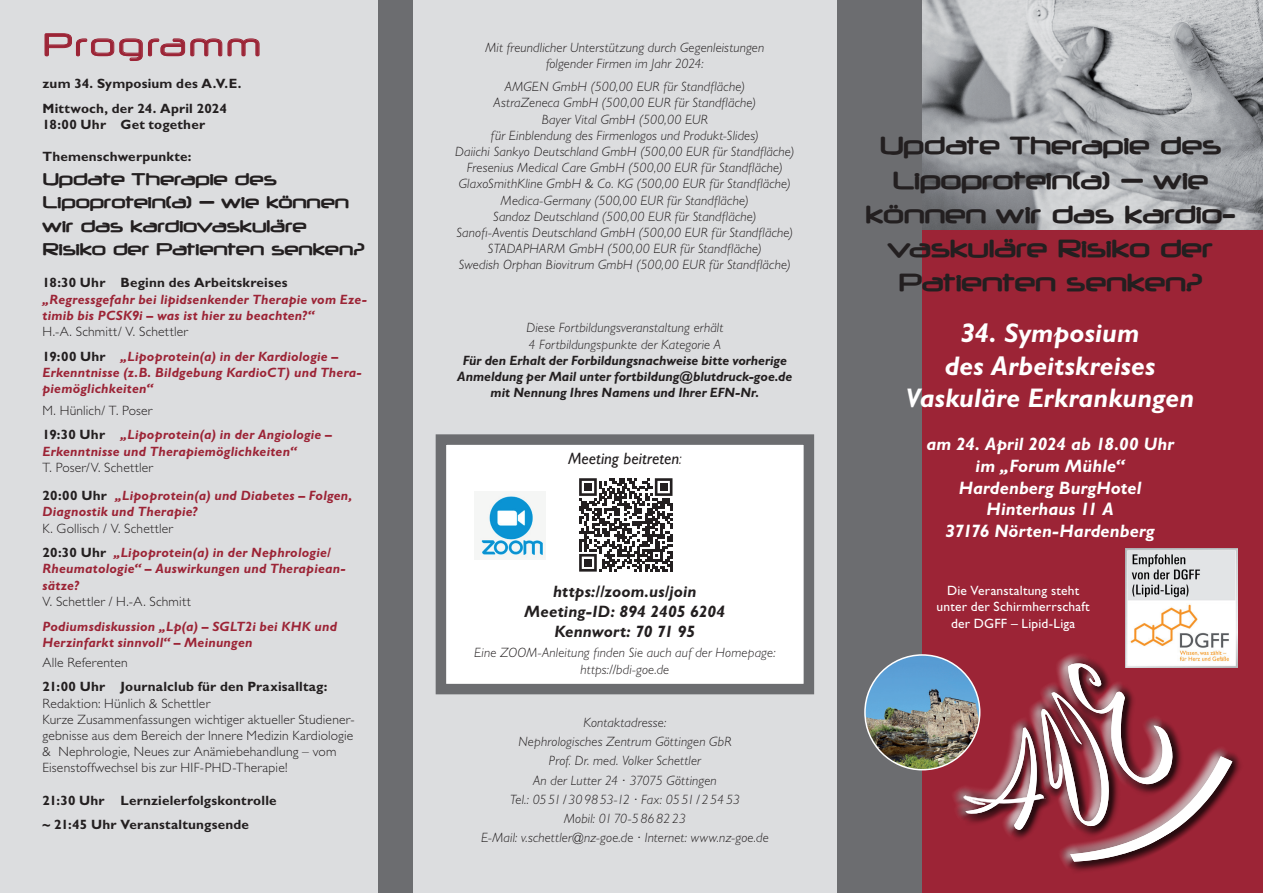
<style>
.page{position:relative;width:1263px;height:893px;background:#fff}
.page>*{position:absolute;margin:0;border:0;box-sizing:border-box;transform-origin:0 0}
.t1{font:31.5px "Neuropol X Free";color:#9c2436}
.t2{font:700 28.5px/34.2px "Neuropol";color:#231f20;text-align:center}
.t3{font:italic 700 27px/32.4px "Gill Sans Std";letter-spacing:.005em;color:#fff;text-align:center}
.t4{font:700 19.5px/23.4px "Neuropol";color:#231f20}
.t5{font:italic 700 18px/21.6px "Gill Sans Std";letter-spacing:.005em;color:#fff;text-align:center}
.t6{font:italic 700 16.5px/19.8px "Gill Sans Std";letter-spacing:.005em;color:#231f20;text-align:center}
.t7{font:italic 16.5px "Gill Sans Std";letter-spacing:.005em;color:#231f20}
.t8{font:italic 300 13.5px/16.2px "Gill Sans Std";letter-spacing:.01em;color:#231f20;text-align:center}
.t9{font:italic 700 13.5px/16.2px "Gill Sans Std";letter-spacing:.015em;color:#9c2436}
.t10{font:300 13.5px/16.2px "Gill Sans Std";letter-spacing:.015em;color:#231f20}
.t11{font:700 13.5px/24.8px "Gill Sans Std";letter-spacing:.015em;color:#231f20}
.t12{font:italic 700 13.5px/16.2px "Gill Sans Std";letter-spacing:-.005em;color:#231f20;text-align:center}
.t13{font:13.5px/16.2px "Gill Sans Std";letter-spacing:.015em;color:#fff;text-align:center}
.s1{font-weight:300;font-style:normal;color:#231f20}
.s2{font-style:normal;color:#231f20}
.s3{font-weight:300}
</style>
<div class="page">
<div style="left:0;top:0;width:837px;height:893px;background:#dcdddf"></div>
<div style="left:837px;top:0;width:85px;height:893px;background:#6c6d70"></div>
<div style="left:922px;top:0;width:341px;height:893px;background:#9c2436"></div>
<svg style="left:44px;top:33px;width:216px;height:28px"></svg>
<div style="left:436px;top:434px;width:378px;height:260px;background:#fff;border:10px solid #6c6d70"></div>
<svg style="left:579px;top:478px;width:93px;height:94px"></svg>
<div style="left:584px;top:483px;width:8px;height:8px;background:#231f20"></div>
<div style="left:660px;top:483px;width:7px;height:8px;background:#231f20"></div>
<div style="left:584px;top:559px;width:8px;height:8px;background:#231f20"></div>
<img style="left:480px;top:493px;width:65px;height:65px">
<div style="left:378px;top:0;width:34px;height:893px;background:#6c6d70"></div>
<svg style="left:923px;top:617px;width:317px;height:254px"></svg>
<svg style="left:963px;top:663px;width:269px;height:199px"></svg>
<img style="left:865px;top:655px;width:115px;height:115px;border-radius:57px">
<div style="left:864px;top:654px;width:116px;height:116px;border:2px solid #fff;border-radius:50%"></div>
<img style="left:1126px;top:549px;width:111px;height:119px">
<img style="left:922px;top:0;width:341px;height:230px">
<h1 class="t1" style="left:43px;top:24px;width:222px">Programm</h1>
<p class="t11" style="left:43px;top:71px;width:201px">zum 34. Symposium des A.V.E.<br>Mittwoch, der 24. April 2024</p>
<p class="t11" style="left:43px;top:112px;width:164px">18:00 Uhr Get together</p>
<p class="t11" style="left:43px;top:144px;width:150px">Themenschwerpunkte:</p>
<h3 class="t4" style="left:43px;top:167px;width:323px">Update Therapie des<br>Lipoprotein(a) – wie können wir das kardiovaskuläre<br>Risiko der Patienten senken?</h3>
<p class="t11" style="left:43px;top:270px;width:247px">18:30 Uhr Beginn des Arbeitskreises</p>
<p class="t9" style="left:43px;top:291px;width:326px">„Regressgefahr bei lipidsenkender Therapie vom Eze&shy;timib bis PCSK9i – was ist hier zu beachten?“</p>
<p class="t9" style="left:43px;top:319px;width:297px;line-height:24.8px"><span class="s1">H.-A. Schmitt/ V. Schettler<br></span><span class="s2">19:00 Uhr</span> „Lipoprotein(a) in der Kardiologie –</p>
<p class="t9" style="left:43px;top:364px;width:321px">Erkenntnisse (z.B. Bildgebung KardioCT) und Thera&shy;piemöglichkeiten“</p>
<p class="t9" style="left:43px;top:398px;width:291px;line-height:24.8px"><span class="s1">M. Hünlich/ T. Poser<br></span><span class="s2">19:30 Uhr</span> „Lipoprotein(a) in der Angiologie –</p>
<p class="t9" style="left:43px;top:443px;width:256px">Erkenntnisse und Therapiemöglichkeiten“</p>
<p class="t9" style="left:43px;top:453px;width:311px;line-height:28.3px"><span class="s1">T. Poser/V. Schettler<br></span><span class="s2">20:00 Uhr</span> „Lipoprotein(a) und Diabetes – Folgen,</p>
<p class="t9" style="left:43px;top:504px;width:156px">Diagnostik und Therapie?</p>
<p class="t9" style="left:43px;top:516px;width:290px;line-height:24.8px"><span class="s1">K. Gollisch / V. Schettler<br></span><span class="s2">20:30 Uhr</span> „Lipoprotein(a) in der Nephrologie/</p>
<p class="t9" style="left:43px;top:561px;width:305px">Rheumatologie“ – Auswirkungen und Therapiean&shy;sätze?</p>
<p class="t10" style="left:43px;top:593px;width:150px">V. Schettler / H.-A. Schmitt</p>
<p class="t9" style="left:43px;top:618px;width:296px">Podiumsdiskussion „Lp(a) – SGLT2i bei KHK und<br>Herzinfarkt sinnvoll“ – Meinungen</p>
<p class="t10" style="left:43px;top:654px;width:87px">Alle Referenten</p>
<p class="t11" style="left:43px;top:674px;width:286px">21:00 Uhr Journalclub für den Praxisalltag:</p>
<p class="t10" style="left:43px;top:695px;width:314px">Redaktion: Hünlich &amp; Schettler<br>Kurze Zusammenfassungen wichtiger aktueller Studiener&shy;gebnisse aus dem Bereich der Innere Medizin Kardiologie &amp; Nephrologie, Neues zur Anämiebehandlung – vom Eisenstoffwechsel bis zur HIF-PHD-Therapie!</p>
<p class="t11" style="left:43px;top:788px;width:236px">21:30 Uhr Lernzielerfolgskontrolle ~ 21:45 Uhr Veranstaltungsende</p>
<p class="t8" style="left:485px;top:39px;width:280px">Mit freundlicher Unterstützung durch Gegenleistungen folgender Firmen im Jahr 2024:</p>
<p class="t8" style="left:455px;top:79px;width:341px">AMGEN GmbH (500,00 EUR für Standfläche)<br>AstraZeneca GmbH (500,00 EUR für Standfläche)<br>Bayer Vital GmbH (500,00 EUR<br>für Einblendung des Firmenlogos und Produkt-Slides)<br>Daiichi Sankyo Deutschland GmbH (500,00 EUR für Standfläche)<br>Fresenius Medical Care GmbH (500,00 EUR für Standfläche)<br>GlaxoSmithKline GmbH &amp; Co. KG (500,00 EUR für Standfläche)<br>Medica-Germany (500,00 EUR für Standfläche)<br>Sandoz Deutschland (500,00 EUR für Standfläche)<br>Sanofi-Aventis Deutschland GmbH (500,00 EUR für Standfläche)<br>STADAPHARM GmbH (500,00 EUR für Standfläche)<br>Swedish Orphan Biovitrum GmbH (500,00 EUR für Standfläche)</p>
<p class="t8" style="left:526px;top:320px;width:198px;text-align:left">Diese Fortbildungsveranstaltung erhält<br>4 Fortbildungspunkte der Kategorie A</p>
<p class="t12" style="left:457px;top:352px;width:337px">Für den Erhalt der Forbildungsnachweise bitte vorherige<br>Anmeldung per Mail unter fortbildung@blutdruck-goe.de mit Nennung Ihres Namens und Ihrer EFN-Nr.</p>
<p class="t7" style="left:568px;top:449px;width:115px">Meeting beitreten<span class="s3">:</span></p>
<p class="t6" style="left:525px;top:582px;width:202px">https://zoom.us/join<br>Meeting-ID: 894 2405 6204<br>Kennwort: 70 71 95</p>
<p class="t8" style="left:474px;top:645px;width:303px">Eine ZOOM-Anleitung finden Sie auch auf der Homepage: https://bdi-goe.de</p>
<p class="t8" style="left:481px;top:713px;width:289px;line-height:19.2px">Kontaktadresse:<br>Nephrologisches Zentrum Göttingen GbR<br>Prof. Dr. med. Volker Schettler<br>An der Lutter 24 · 37075 Göttingen<br>Tel.: 0551/309853-12 · Fax: 0551/25453<br>Mobil: 0170-5868223<br>E-Mail: v.schettler@nz-goe.de · Internet: www.nz-goe.de</p>
<h2 class="t2" style="left:865px;top:129px;width:371px">Update Therapie des<br>Lipoprotein(a) – wie können wir das kardio&shy;vaskuläre Risiko der<br>Patienten senken?</h2>
<h3 class="t3" style="left:906px;top:317px;width:290px">34. Symposium<br>des Arbeitskreises<br>Vaskuläre Erkrankungen</h3>
<h3 class="t5" style="left:926px;top:434px;width:249px">am 24. April 2024 ab 18.00 Uhr im „Forum Mühle“<br>Hardenberg BurgHotel<br>Hinterhaus 11 A<br>37176 Nörten-Hardenberg</h3>
<p class="t13" style="left:936px;top:583px;width:155px">Die Veranstaltung steht unter der Schirmherrschaft der DGFF – Lipid-Liga</p>
</div>
